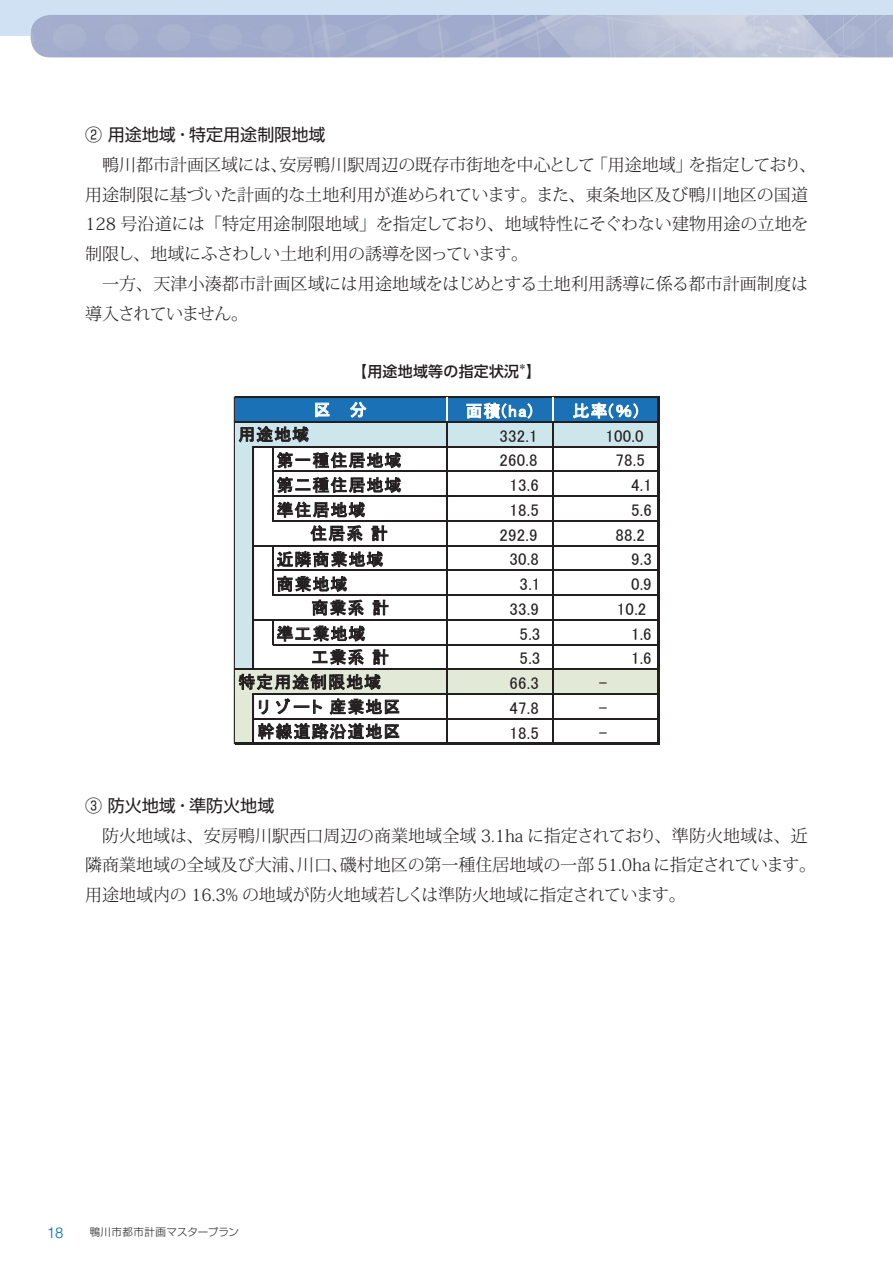
<style>
.page{position:relative;width:893px;height:1263px;background:#fff}
.page>*{position:absolute;margin:0;border:0;box-sizing:border-box;transform-origin:0 0}
.t1{font:300 16.95px/29.7px "Koz Min Pr 6 N";color:#231f20}
.t2{font:16.95px/24.8px "MS P Gothic";letter-spacing:.065em;color:#231f20}
.t3{font:16.95px "Shin Go Pr 6 N";color:#231f20}
.t4{font:16.95px "MS P Gothic";color:#fff}
.t5{font:300 15px "Helvetica";color:#006cb3}
.t6{font:500 14.85px "UD Shin Go Pro";letter-spacing:.02em;color:#231f20}
.t7{font:300 10.5px "Shin Go Pr 6 N";letter-spacing:.03em;color:#231f20}
.t8{font:500 8.7px "UD Shin Go Pro";color:#231f20}
</style>
<div class="page">
<div style="left:0;top:0;width:893px;height:36px;background:#cfe1f3"></div>
<img style="left:31px;top:15px;width:862px;height:42px">
<div style="left:235px;top:398px;width:424px;height:24px;background:#1b71b6"></div>
<div style="left:235px;top:421px;width:424px;height:26px;background:#cde6ec"></div>
<div style="left:235px;top:446px;width:19px;height:224px;background:#cde6ec"></div>
<div style="left:235px;top:669px;width:424px;height:26px;background:#e2e9d6"></div>
<div style="left:235px;top:693px;width:19px;height:51px;background:#e2e9d6"></div>
<svg style="left:466px;top:402px;width:66px;height:17px"></svg>
<svg style="left:573px;top:403px;width:65px;height:16px"></svg>
<svg style="left:277px;top:452px;width:124px;height:16px"></svg>
<svg style="left:277px;top:477px;width:124px;height:16px"></svg>
<svg style="left:277px;top:501px;width:88px;height:17px"></svg>
<svg style="left:277px;top:576px;width:70px;height:16px"></svg>
<svg style="left:239px;top:426px;width:70px;height:16px"></svg>
<svg style="left:277px;top:525px;width:110px;height:42px"></svg>
<svg style="left:373px;top:600px;width:16px;height:15px"></svg>
<svg style="left:373px;top:649px;width:16px;height:16px"></svg>
<svg style="left:315px;top:403px;width:15px;height:14px"></svg>
<svg style="left:350px;top:402px;width:17px;height:16px"></svg>
<svg style="left:239px;top:673px;width:142px;height:17px"></svg>
<svg style="left:259px;top:700px;width:9px;height:14px"></svg>
<svg style="left:276px;top:698px;width:46px;height:16px"></svg>
<svg style="left:330px;top:698px;width:69px;height:17px"></svg>
<svg style="left:258px;top:723px;width:141px;height:16px"></svg>
<hr style="left:235px;top:396px;width:424px;height:2px;background:#231f20">
<hr style="left:446px;top:398px;width:2px;height:23px;background:#fff">
<svg style="left:552px;top:398px;width:1px;height:23px"></svg>
<hr style="left:235px;top:421px;width:422px;height:1px;background:#231f20">
<hr style="left:254px;top:446px;width:403px;height:1px;background:#231f20">
<hr style="left:273px;top:471px;width:384px;height:1px;background:#231f20">
<hr style="left:273px;top:495px;width:384px;height:2px;background:#231f20">
<hr style="left:273px;top:520px;width:384px;height:1px;background:#231f20">
<hr style="left:272px;top:447px;width:1px;height:74px;background:#231f20">
<hr style="left:254px;top:545px;width:403px;height:1px;background:#231f20">
<hr style="left:273px;top:570px;width:384px;height:1px;background:#231f20">
<hr style="left:273px;top:594px;width:384px;height:2px;background:#231f20">
<hr style="left:272px;top:546px;width:1px;height:50px;background:#231f20">
<hr style="left:254px;top:619px;width:403px;height:1px;background:#231f20">
<hr style="left:273px;top:644px;width:384px;height:1px;background:#231f20">
<hr style="left:235px;top:669px;width:422px;height:1px;background:#231f20">
<hr style="left:253px;top:446px;width:1px;height:224px;background:#231f20">
<hr style="left:254px;top:693px;width:403px;height:2px;background:#231f20">
<hr style="left:254px;top:718px;width:403px;height:1px;background:#231f20">
<hr style="left:234px;top:396px;width:1px;height:348px;background:#231f20">
<hr style="left:253px;top:693px;width:1px;height:49px;background:#231f20">
<svg style="left:272px;top:599px;width:93px;height:66px"></svg>
<hr style="left:446px;top:422px;width:2px;height:320px;background:#231f20">
<hr style="left:552px;top:422px;width:1px;height:320px;background:#231f20">
<hr style="left:235px;top:742px;width:424px;height:2px;background:#231f20">
<hr style="left:657px;top:398px;width:2px;height:346px;background:#231f20">
<p class="t3" style="left:85px;top:121px;width:242px">② 用途地域・特定用途制限地域</p>
<p class="t1" style="left:85px;top:150px;width:732px;text-indent:17px">鴨川都市計画区域には、安房鴨川駅周辺の既存市街地を中心として「用途地域」を指定しており、用途制限に基づいた計画的な土地利用が進められています。また、東条地区及び鴨川地区の国道128 号沿道には「特定用途制限地域」を指定しており、地域特性にそぐわない建物用途の立地を制限し、地域にふさわしい土地利用の誘導を図っています。</p>
<p class="t1" style="left:85px;top:269px;width:725px;text-indent:17px">一方、天津小湊都市計画区域には用途地域をはじめとする土地利用誘導に係る都市計画制度は導入されていません。</p>
<p class="t6" style="left:352px;top:360px;width:169px">【用途地域等の指定状況</p>
<p class="t8" style="left:518px;top:360px;width:10px">＊</p>
<p class="t6" style="left:526px;top:360px;width:16px">】</p>
<p class="t4" style="left:314px;top:401px;width:54px">区 分</p>
<p class="t2" style="left:238px;top:422px;width:72px">用途地域</p>
<p class="t4" style="left:466px;top:402px;width:68px">面積(ha)</p>
<p class="t4" style="left:572px;top:402px;width:67px">比率(％)</p>
<p class="t2" style="left:499px;top:423px;width:40px">332.1</p>
<p class="t2" style="left:605px;top:423px;width:40px">100.0</p>
<p class="t2" style="left:277px;top:448px;width:126px">第一種住居地域</p>
<p class="t2" style="left:499px;top:448px;width:40px">260.8</p>
<p class="t2" style="left:615px;top:448px;width:31px">78.5</p>
<p class="t2" style="left:277px;top:472px;width:126px">第二種住居地域</p>
<p class="t2" style="left:509px;top:472px;width:31px">13.6</p>
<p class="t2" style="left:631px;top:472px;width:22px">4.1</p>
<p class="t2" style="left:277px;top:497px;width:90px">準住居地域</p>
<p class="t2" style="left:509px;top:497px;width:31px">18.5</p>
<p class="t2" style="left:631px;top:497px;width:22px">5.6</p>
<p class="t2" style="left:499px;top:522px;width:40px">292.9</p>
<p class="t2" style="left:615px;top:522px;width:31px">88.2</p>
<p class="t2" style="left:277px;top:547px;width:108px">近隣商業地域</p>
<p class="t2" style="left:509px;top:547px;width:31px">30.8</p>
<p class="t2" style="left:631px;top:547px;width:22px">9.3</p>
<p class="t2" style="left:277px;top:571px;width:72px">商業地域</p>
<p class="t2" style="left:520px;top:571px;width:22px">3.1</p>
<p class="t2" style="left:631px;top:571px;width:22px">0.9</p>
<p class="t2" style="left:509px;top:596px;width:31px">33.9</p>
<p class="t2" style="left:617px;top:596px;width:31px">10.2</p>
<p class="t2" style="left:277px;top:621px;width:90px">準工業地域</p>
<p class="t2" style="left:520px;top:621px;width:22px">5.3</p>
<p class="t2" style="left:631px;top:621px;width:22px">1.6</p>
<p class="t2" style="left:520px;top:646px;width:22px">5.3</p>
<p class="t2" style="left:631px;top:646px;width:22px">1.6</p>
<p class="t2" style="left:509px;top:670px;width:31px">66.3</p>
<p class="t2" style="left:599px;top:670px;width:10px">-</p>
<p class="t2" style="left:509px;top:695px;width:31px">47.8</p>
<p class="t2" style="left:599px;top:695px;width:10px">-</p>
<p class="t2" style="left:509px;top:720px;width:31px">18.5</p>
<p class="t2" style="left:599px;top:720px;width:10px">-</p>
<p class="t2" style="left:310px;top:521px;width:79px">住居系計</p>
<p class="t2" style="left:311px;top:595px;width:79px">商業系計</p>
<p class="t2" style="left:311px;top:645px;width:79px">工業系計</p>
<p class="t2" style="left:257px;top:669px;width:144px;text-indent:-19px">特定用途制限地域<br>リゾート産業地区幹線道路沿道地区</p>
<p class="t3" style="left:85px;top:791px;width:191px">③ 防火地域・準防火地域</p>
<p class="t1" style="left:85px;top:821px;width:733px;text-indent:17px">防火地域は、安房鴨川駅西口周辺の商業地域全域 3.1ha に指定されており、準防火地域は、近隣商業地域の全域及び大浦、川口、磯村地区の第一種住居地域の一部 51.0ha に指定されています。用途地域内の 16.3% の地域が防火地域若しくは準防火地域に指定されています。</p>
<p class="t5" style="left:47px;top:1223px;width:18px">18</p>
<p class="t7" style="left:90px;top:1224px;width:151px">鴨川市都市計画マスタープラン</p>
</div>
